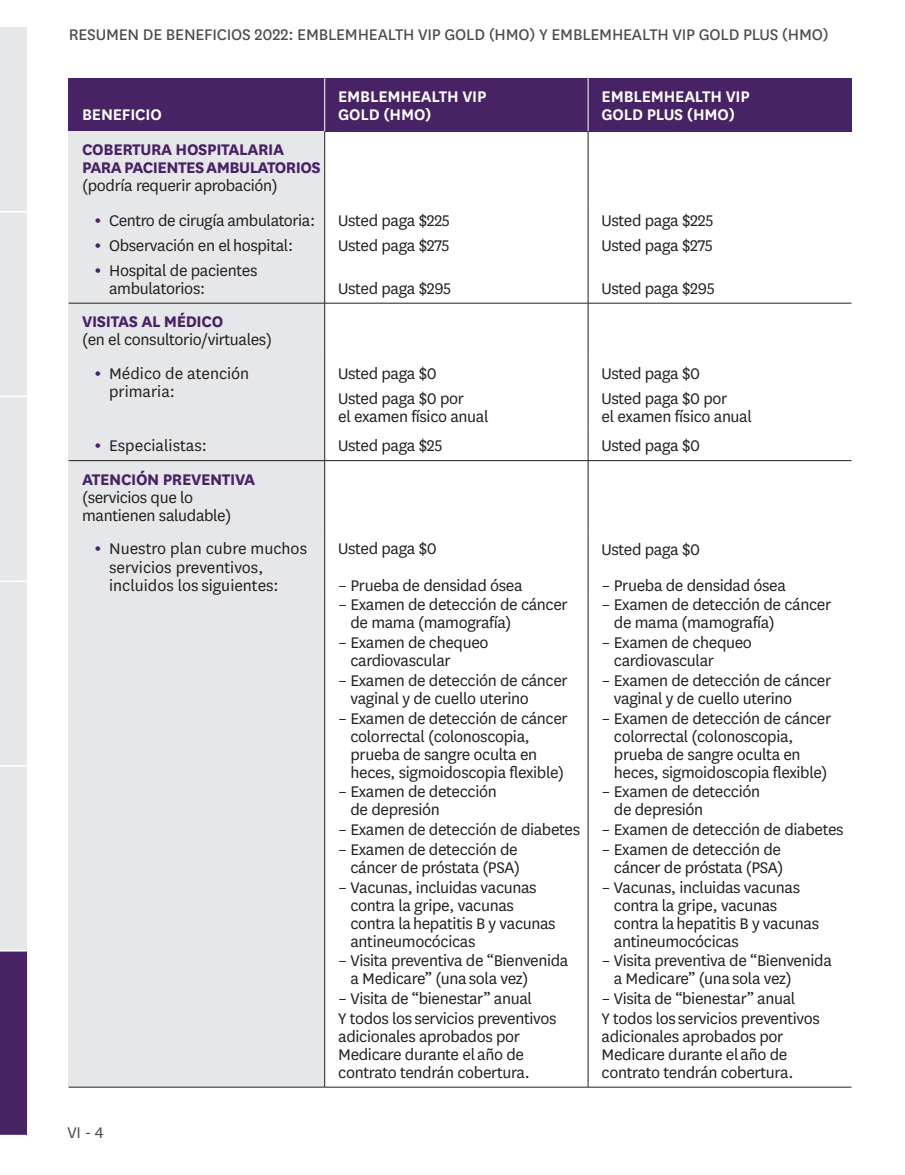
<style>
.page{position:relative;width:905px;height:1175px;background:#fff}
.page>*{position:absolute;margin:0;border:0;box-sizing:border-box;transform-origin:0 0}
.t1{font:18px/18px "National";letter-spacing:-.02em;color:#231f20}
.t2{font:18px/18px "National";color:#231f20}
.t3{font:18px "National";letter-spacing:-.01em;color:#4b4c4d}
.t4{font:700 18px/18px "National";letter-spacing:-.03em;color:#472265}
.t5{font:600 18px/18px "National";letter-spacing:-.01em;color:#fff}
.t6{font:18px "National";color:#4b4c4d}
.s1{font-weight:400;color:#231f20}
.s2{font-family:"Univers";font-stretch:condensed;font-size:15px;color:#472265}
.s3{font-weight:700;color:#472265}
</style>
<div class="page">
<div style="left:0;top:27px;width:27px;height:185px;background:#e6e7e9"></div>
<div style="left:0;top:212px;width:27px;height:184px;background:#e6e7e9"></div>
<div style="left:0;top:396px;width:27px;height:185px;background:#e6e7e9"></div>
<div style="left:0;top:581px;width:27px;height:185px;background:#e6e7e9"></div>
<div style="left:0;top:766px;width:27px;height:184px;background:#e6e7e9"></div>
<div style="left:0;top:950px;width:27px;height:185px;background:#472265"></div>
<svg style="left:0;top:211px;width:27px;height:1px"></svg>
<svg style="left:0;top:396px;width:27px;height:1px"></svg>
<hr style="left:0;top:580px;width:27px;height:2px;background:#fff">
<svg style="left:0;top:765px;width:27px;height:1px"></svg>
<svg style="left:0;top:950px;width:27px;height:1px"></svg>
<hr style="left:0;top:1134px;width:27px;height:2px;background:#fff">
<div style="left:69px;top:78px;width:256px;height:53px;background:#472265"></div>
<div style="left:325px;top:78px;width:263px;height:53px;background:#472265"></div>
<div style="left:588px;top:78px;width:263px;height:53px;background:#472265"></div>
<div style="left:69px;top:131px;width:256px;height:71px;background:#e6e7e9"></div>
<div style="left:69px;top:202px;width:256px;height:101px;background:#e6e7e9"></div>
<div style="left:69px;top:303px;width:256px;height:52px;background:#e6e7e9"></div>
<div style="left:69px;top:355px;width:256px;height:76px;background:#e6e7e9"></div>
<div style="left:69px;top:431px;width:256px;height:29px;background:#e6e7e9"></div>
<div style="left:69px;top:460px;width:256px;height:70px;background:#e6e7e9"></div>
<div style="left:69px;top:530px;width:256px;height:70px;background:#e6e7e9"></div>
<div style="left:69px;top:600px;width:256px;height:487px;background:#e6e7e9"></div>
<hr style="left:324px;top:131px;width:1px;height:71px;background:#231f20">
<hr style="left:588px;top:131px;width:1px;height:71px;background:#231f20">
<hr style="left:324px;top:202px;width:1px;height:101px;background:#231f20">
<hr style="left:588px;top:202px;width:1px;height:101px;background:#231f20">
<hr style="left:324px;top:303px;width:1px;height:52px;background:#231f20">
<hr style="left:588px;top:303px;width:1px;height:52px;background:#231f20">
<hr style="left:324px;top:355px;width:1px;height:76px;background:#231f20">
<hr style="left:588px;top:355px;width:1px;height:76px;background:#231f20">
<svg style="left:324px;top:431px;width:1px;height:29px"></svg>
<svg style="left:588px;top:431px;width:1px;height:29px"></svg>
<hr style="left:324px;top:461px;width:1px;height:69px;background:#231f20">
<hr style="left:588px;top:461px;width:1px;height:69px;background:#231f20">
<hr style="left:324px;top:530px;width:1px;height:70px;background:#231f20">
<hr style="left:588px;top:530px;width:1px;height:70px;background:#231f20">
<hr style="left:588px;top:600px;width:1px;height:487px;background:#231f20">
<hr style="left:324px;top:600px;width:1px;height:487px;background:#231f20">
<hr style="left:324px;top:78px;width:1px;height:53px;background:#fff">
<hr style="left:588px;top:78px;width:1px;height:53px;background:#fff">
<hr style="left:69px;top:303px;width:256px;height:1px;background:#231f20">
<hr style="left:325px;top:303px;width:263px;height:1px;background:#231f20">
<hr style="left:588px;top:303px;width:263px;height:1px;background:#231f20">
<hr style="left:69px;top:460px;width:256px;height:1px;background:#231f20">
<hr style="left:325px;top:460px;width:263px;height:1px;background:#231f20">
<hr style="left:588px;top:460px;width:263px;height:1px;background:#231f20">
<hr style="left:69px;top:1086px;width:256px;height:1px;background:#231f20">
<hr style="left:325px;top:1086px;width:263px;height:1px;background:#231f20">
<hr style="left:588px;top:1086px;width:263px;height:1px;background:#231f20">
<p class="t3" style="left:69px;top:23px;width:761px">RESUMEN DE BENEFICIOS 2022: EMBLEMHEALTH VIP GOLD (HMO) Y EMBLEMHEALTH VIP GOLD PLUS (HMO)</p>
<p class="t5" style="left:82px;top:105px;width:81px">BENEFICIO</p>
<p class="t5" style="left:338px;top:87px;width:150px">EMBLEMHEALTH VIP<br>GOLD (HMO)</p>
<p class="t5" style="left:601px;top:87px;width:150px">EMBLEMHEALTH VIP<br>GOLD PLUS (HMO)</p>
<p class="t4" style="left:82px;top:139px;width:240px">COBERTURA HOSPITALARIA<br>PARA PACIENTES AMBULATORIOS <span class="s1">(podría requerir aprobación)</span></p>
<p class="t1" style="left:96px;top:211px;width:221px"><span class="s2">•</span> Centro de cirugía ambulatoria:</p>
<p class="t1" style="left:338px;top:211px;width:113px">Usted paga $225</p>
<p class="t1" style="left:601px;top:211px;width:113px">Usted paga $225</p>
<p class="t1" style="left:96px;top:236px;width:199px"><span class="s2">•</span> Observación en el hospital:</p>
<p class="t1" style="left:338px;top:236px;width:113px">Usted paga $275</p>
<p class="t1" style="left:601px;top:236px;width:113px">Usted paga $275</p>
<p class="t1" style="left:109px;top:260px;width:150px;text-indent:-14px"><span class="s2">•</span> Hospital de pacientes ambulatorios:</p>
<p class="t1" style="left:338px;top:278px;width:115px">Usted paga $295</p>
<p class="t1" style="left:601px;top:278px;width:115px">Usted paga $295</p>
<p class="t1" style="left:82px;top:312px;width:191px"><span class="s3">VISITAS AL MÉDICO<br></span>(en el consultorio/virtuales)</p>
<p class="t2" style="left:109px;top:364px;width:142px;text-indent:-14px"><span class="s2">•</span> Médico de atención primaria:</p>
<p class="t1" style="left:338px;top:364px;width:100px">Usted paga $0</p>
<p class="t1" style="left:338px;top:388px;width:152px">Usted paga $0 por<br>el examen físico anual</p>
<p class="t1" style="left:601px;top:364px;width:100px">Usted paga $0</p>
<p class="t1" style="left:601px;top:388px;width:152px">Usted paga $0 por<br>el examen físico anual</p>
<p class="t2" style="left:96px;top:436px;width:113px"><span class="s2">•</span> Especialistas:</p>
<p class="t1" style="left:338px;top:436px;width:106px">Usted paga $25</p>
<p class="t1" style="left:601px;top:436px;width:100px">Usted paga $0</p>
<p class="t1" style="left:82px;top:469px;width:175px"><span class="s3">ATENCIÓN PREVENTIVA </span>(servicios que lo mantienen saludable)</p>
<p class="t2" style="left:109px;top:539px;width:199px;text-indent:-14px"><span class="s2">•</span> Nuestro plan cubre muchos servicios preventivos, incluidos los siguientes:</p>
<p class="t1" style="left:338px;top:539px;width:100px">Usted paga $0</p>
<p class="t1" style="left:601px;top:539px;width:100px">Usted paga $0</p>
<p class="t1" style="left:601px;top:575px;width:186px">– Prueba de densidad ósea</p>
<p class="t1" style="left:614px;top:595px;width:219px;text-indent:-12px">– Examen de detección de cáncer de mama (mamografía)</p>
<p class="t1" style="left:614px;top:633px;width:140px;text-indent:-12px">– Examen de chequeo cardiovascular</p>
<p class="t1" style="left:614px;top:670px;width:219px;text-indent:-12px">– Examen de detección de cáncer vaginal y de cuello uterino</p>
<p class="t1" style="left:614px;top:708px;width:219px;text-indent:-12px">– Examen de detección de cáncer colorrectal (colonoscopia, prueba de sangre oculta en heces, sigmoidoscopia flexible)</p>
<p class="t1" style="left:614px;top:782px;width:148px;text-indent:-12px">– Examen de detección de depresión</p>
<p class="t1" style="left:601px;top:820px;width:243px">– Examen de detección de diabetes</p>
<p class="t1" style="left:601px;top:839px;width:183px;text-align:right">– Examen de detección de cáncer de próstata (PSA)</p>
<p class="t1" style="left:614px;top:877px;width:207px;text-indent:-12px">– Vacunas, incluidas vacunas contra la gripe, vacunas contra la hepatitis B y vacunas antineumocócicas</p>
<p class="t1" style="left:614px;top:951px;width:219px;text-indent:-12px">– Visita preventiva de “Bienvenida a Medicare” (una sola vez)</p>
<p class="t1" style="left:601px;top:988px;width:220px;line-height:19.8px">– Visita de “bienestar” anual<br>Y todos los servicios preventivos</p>
<p class="t1" style="left:601px;top:1026px;width:193px">adicionales aprobados por<br>Medicare durante el año de contrato tendrán cobertura.</p>
<p class="t1" style="left:338px;top:575px;width:186px">– Prueba de densidad ósea</p>
<p class="t1" style="left:350px;top:595px;width:219px;text-indent:-12px">– Examen de detección de cáncer de mama (mamografía)</p>
<p class="t1" style="left:350px;top:632px;width:140px;text-indent:-12px">– Examen de chequeo cardiovascular</p>
<p class="t1" style="left:350px;top:670px;width:219px;text-indent:-12px">– Examen de detección de cáncer vaginal y de cuello uterino</p>
<p class="t1" style="left:350px;top:708px;width:219px;text-indent:-12px">– Examen de detección de cáncer colorrectal (colonoscopia, prueba de sangre oculta en heces, sigmoidoscopia flexible)</p>
<p class="t1" style="left:350px;top:782px;width:148px;text-indent:-12px">– Examen de detección de depresión</p>
<p class="t1" style="left:338px;top:819px;width:243px">– Examen de detección de diabetes</p>
<p class="t1" style="left:338px;top:839px;width:183px;text-align:right">– Examen de detección de cáncer de próstata (PSA)</p>
<p class="t1" style="left:350px;top:877px;width:207px;text-indent:-12px">– Vacunas, incluidas vacunas contra la gripe, vacunas contra la hepatitis B y vacunas antineumocócicas</p>
<p class="t1" style="left:350px;top:951px;width:219px;text-indent:-12px">– Visita preventiva de “Bienvenida a Medicare” (una sola vez)</p>
<p class="t1" style="left:338px;top:988px;width:220px;line-height:19.8px">– Visita de “bienestar” anual<br>Y todos los servicios preventivos</p>
<p class="t1" style="left:338px;top:1026px;width:193px">adicionales aprobados por<br>Medicare durante el año de contrato tendrán cobertura.</p>
<p class="t6" style="left:68px;top:1121px;width:38px">VI - 4</p>
</div>
